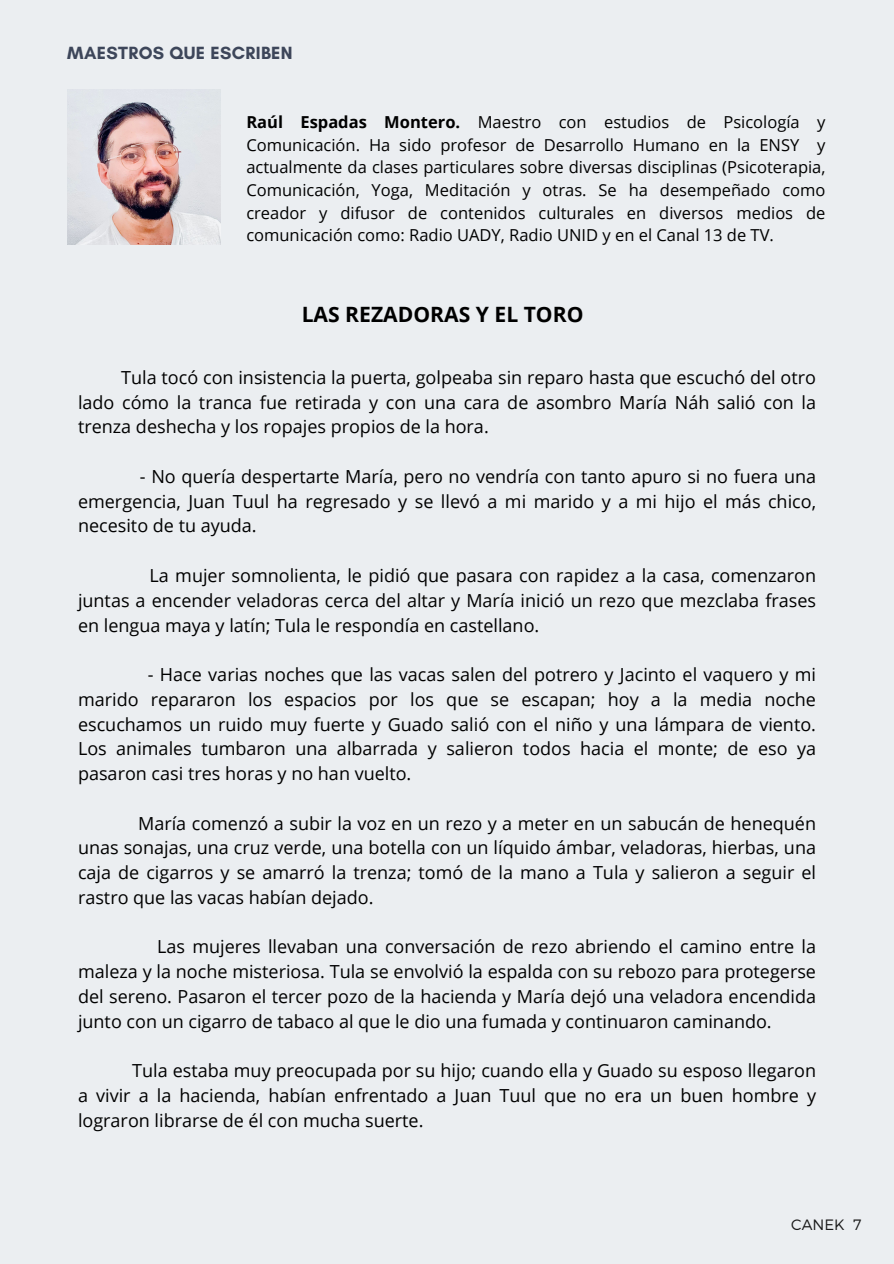
<style>
.page{position:relative;width:894px;height:1264px;background:#fff}
.page>*{position:absolute;margin:0;border:0;box-sizing:border-box;transform-origin:0 0}
.t1{font:700 21.15px "Open Sans";color:#000}
.t2{font:18px/24.8px "Open Sans";color:#000;text-align:justify}
.t3{font:700 18px "Glacial Indifference";letter-spacing:.02em;color:#3d465a}
.t4{font:16.5px/22.5px "Open Sans";color:#000;text-align:justify}
.t5{font:300 15px "Montserrat";color:#181818}
.s1{font-weight:700}
</style>
<div class="page">
<div style="left:0;top:0;width:893px;height:1263px;background:#ebeef1"></div>
<img style="left:67px;top:89px;width:153px;height:156px">
<h3 class="t3" style="left:67px;top:42px;width:227px">MAESTROS QUE ESCRIBEN</h3>
<p class="t4" style="left:246px;top:111px;width:580px"><span class="s1">Raúl Espadas Montero.</span> Maestro con estudios de Psicología y Comunicación. Ha sido profesor de Desarrollo Humano en la ENSY y actualmente da clases particulares sobre diversas disciplinas (Psicoterapia, Comunicación, Yoga, Meditación y otras. Se ha desempeñado como creador y difusor de contenidos culturales en diversos medios de comunicación como: Radio UADY, Radio UNID y en el Canal 13 de TV.</p>
<h3 class="t1" style="left:301px;top:299px;width:283px">LAS REZADORAS Y EL TORO</h3>
<h2 class="t2" style="left:78px;top:364px;width:739px;text-indent:43px">Tula tocó con insistencia la puerta, golpeaba sin reparo hasta que escuchó del otro lado cómo la tranca fue retirada y con una cara de asombro María Náh salió con la trenza deshecha y los ropajes propios de la hora.</h2>
<p class="t2" style="left:78px;top:463px;width:739px;text-indent:62px">- No quería despertarte María, pero no vendría con tanto apuro si no fuera una emergencia, Juan Tuul ha regresado y se llevó a mi marido y a mi hijo el más chico, necesito de tu ayuda.</p>
<h3 class="t2" style="left:78px;top:562px;width:739px;text-indent:71px">La mujer somnolienta, le pidió que pasara con rapidez a la casa, comenzaron juntas a encender veladoras cerca del altar y María inició un rezo que mezclaba frases en lengua maya y latín; Tula le respondía en castellano.</h3>
<h1 class="t2" style="left:78px;top:661px;width:739px;text-indent:70px">- Hace varias noches que las vacas salen del potrero y Jacinto el vaquero y mi marido repararon los espacios por los que se escapan; hoy a la media noche escuchamos un ruido muy fuerte y Guado salió con el niño y una lámpara de viento.<br>Los animales tumbaron una albarrada y salieron todos hacia el monte; de eso ya pasaron casi tres horas y no han vuelto.</h1>
<h3 class="t2" style="left:78px;top:810px;width:739px;text-indent:60px">María comenzó a subir la voz en un rezo y a meter en un sabucán de henequén unas sonajas, una cruz verde, una botella con un líquido ámbar, veladoras, hierbas, una caja de cigarros y se amarró la trenza; tomó de la mano a Tula y salieron a seguir el rastro que las vacas habían dejado.</h3>
<h3 class="t2" style="left:78px;top:934px;width:739px;text-indent:79px">Las mujeres llevaban una conversación de rezo abriendo el camino entre la maleza y la noche misteriosa. Tula se envolvió la espalda con su rebozo para protegerse del sereno. Pasaron el tercer pozo de la hacienda y María dejó una veladora encendida junto con un cigarro de tabaco al que le dio una fumada y continuaron caminando.</h3>
<h3 class="t2" style="left:78px;top:1057px;width:739px;text-indent:54px">Tula estaba muy preocupada por su hijo; cuando ella y Guado su esposo llegaron a vivir a la hacienda, habían enfrentado a Juan Tuul que no era un buen hombre y lograron librarse de él con mucha suerte.</h3>
<h3 class="t5" style="left:791px;top:1214px;width:71px">CANEK 7</h3>
</div>
